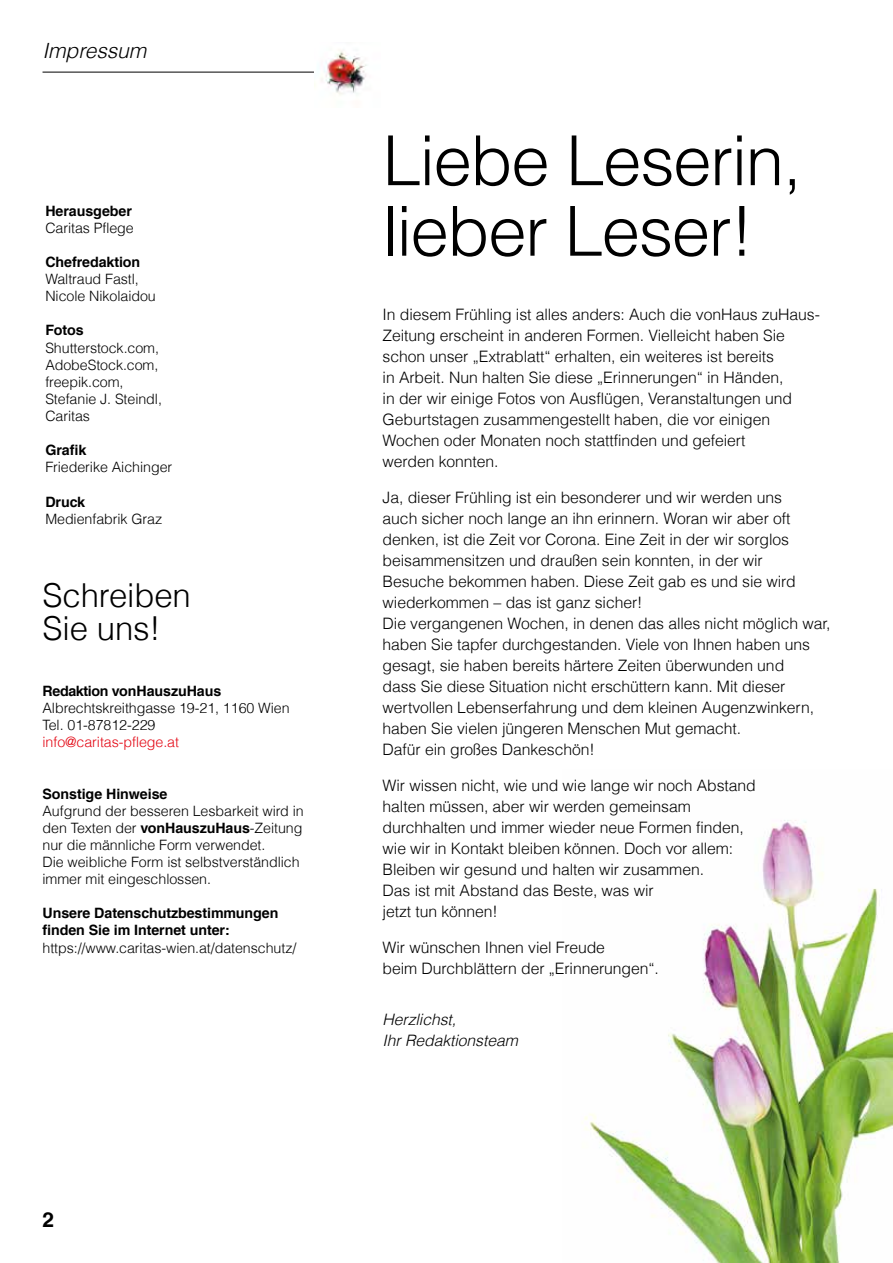
<style>
.page{position:relative;width:893px;height:1263px;background:#fff}
.page>*{position:absolute;margin:0;border:0;box-sizing:border-box;transform-origin:0 0}
.t1{font:300 69px/70.5px "Helvetica LT Com";letter-spacing:-.02em;color:#000}
.t2{font:300 33px/33px "Helvetica LT Com";letter-spacing:-.005em;color:#000}
.t3{font:italic 300 21px "Helvetica LT Com";letter-spacing:-.005em;color:#000}
.t4{font:700 21px "Helvetica LT Com";color:#000}
.t5{font:300 15.75px/21px "Helvetica LT Com";letter-spacing:-.005em;color:#000}
.t6{font:italic 300 15.75px/21px "Helvetica LT Com";letter-spacing:-.005em;color:#000}
.t7{font:300 14.25px/17.1px "Helvetica LT Com";letter-spacing:-.005em;color:#000}
.t8{font:700 14.25px/17.1px "Helvetica LT Com";letter-spacing:-.005em;color:#000}
.t9{font:300 14.25px "Helvetica LT Com";letter-spacing:-.005em;color:#e30613}
.s1{font-weight:700}
</style>
<div class="page">
<img style="left:584px;top:820px;width:309px;height:443px">
<hr style="left:43px;top:72px;width:272px;height:1px;background:#000">
<img style="left:321px;top:50px;width:46px;height:45px">
<h3 class="t3" style="left:43px;top:37px;width:105px">Impressum</h3>
<p class="t8" style="left:45px;top:202px;width:88px">Herausgeber</p>
<p class="t7" style="left:45px;top:219px;width:90px">Caritas Pflege</p>
<p class="t8" style="left:45px;top:254px;width:96px">Chefredaktion</p>
<p class="t7" style="left:45px;top:270px;width:112px">Waltraud Fastl,<br>Nicole Nikolaidou</p>
<p class="t8" style="left:45px;top:322px;width:40px">Fotos</p>
<p class="t7" style="left:45px;top:339px;width:118px">Shutterstock.com,<br>AdobeStock.com, freepik.com,<br>Stefanie J. Steindl,<br>Caritas</p>
<p class="t8" style="left:45px;top:442px;width:42px">Grafik</p>
<p class="t7" style="left:45px;top:458px;width:128px">Friederike Aichinger</p>
<p class="t8" style="left:45px;top:493px;width:41px">Druck</p>
<p class="t7" style="left:45px;top:510px;width:118px">Medienfabrik Graz</p>
<h2 class="t2" style="left:43px;top:579px;width:150px">Schreiben<br>Sie uns!</h2>
<p class="t8" style="left:43px;top:682px;width:180px">Redaktion vonHauszuHaus</p>
<p class="t7" style="left:43px;top:699px;width:249px">Albrechtskreithgasse 19-21, 1160 Wien<br>Tel. 01-87812-229</p>
<p class="t9" style="left:43px;top:733px;width:138px">info@caritas-pflege.at</p>
<p class="t8" style="left:43px;top:785px;width:126px">Sonstige Hinweise</p>
<p class="t7" style="left:43px;top:802px;width:263px">Aufgrund der besseren Lesbarkeit wird in den Texten der <span class="s1">vonHauszuHaus</span>-Zeitung nur die männliche Form verwendet.<br>Die weibliche Form ist selbstverständlich immer mit eingeschlossen.</p>
<p class="t8" style="left:43px;top:905px;width:237px">Unsere Datenschutzbestimmungen finden Sie im Internet unter:</p>
<p class="t7" style="left:43px;top:939px;width:255px">https://www.caritas-wien.at/datenschutz/</p>
<h3 class="t4" style="left:43px;top:1207px;width:13px">2</h3>
<h1 class="t1" style="left:383px;top:125px;width:421px">Liebe Leserin, lieber Leser!</h1>
<p class="t5" style="left:383px;top:304px;width:439px">In diesem Frühling ist alles anders: Auch die vonHaus zuHaus-Zeitung erscheint in anderen Formen. Vielleicht haben Sie schon unser „Extrablatt“ erhalten, ein weiteres ist bereits<br>in Arbeit. Nun halten Sie diese „Erinnerungen“ in Händen,<br>in der wir einige Fotos von Ausflügen, Veranstaltungen und Geburtstagen zusammengestellt haben, die vor einigen Wochen oder Monaten noch stattfinden und gefeiert<br>werden konnten.</p>
<p class="t5" style="left:383px;top:487px;width:449px">Ja, dieser Frühling ist ein besonderer und wir werden uns<br>auch sicher noch lange an ihn erinnern. Woran wir aber oft denken, ist die Zeit vor Corona. Eine Zeit in der wir sorglos beisammensitzen und draußen sein konnten, in der wir<br>Besuche bekommen haben. Diese Zeit gab es und sie wird wiederkommen – das ist ganz sicher!<br>Die vergangenen Wochen, in denen das alles nicht möglich war, haben Sie tapfer durchgestanden. Viele von Ihnen haben uns gesagt, sie haben bereits härtere Zeiten überwunden und<br>dass Sie diese Situation nicht erschüttern kann. Mit dieser wertvollen Lebenserfahrung und dem kleinen Augenzwinkern, haben Sie vielen jüngeren Menschen Mut gemacht.<br>Dafür ein großes Dankeschön!</p>
<p class="t5" style="left:383px;top:774px;width:375px">Wir wissen nicht, wie und wie lange wir noch Abstand halten müssen, aber wir werden gemeinsam durchhalten und immer wieder neue Formen finden, wie wir in Kontakt bleiben können. Doch vor allem:<br>Bleiben wir gesund und halten wir zusammen.<br>Das ist mit Abstand das Beste, was wir<br>jetzt tun können!</p>
<p class="t5" style="left:383px;top:936px;width:278px">Wir wünschen Ihnen viel Freude<br>beim Durchblättern der „Erinnerungen“.</p>
<p class="t6" style="left:383px;top:1008px;width:137px">Herzlichst,<br>Ihr Redaktionsteam</p>
</div>
